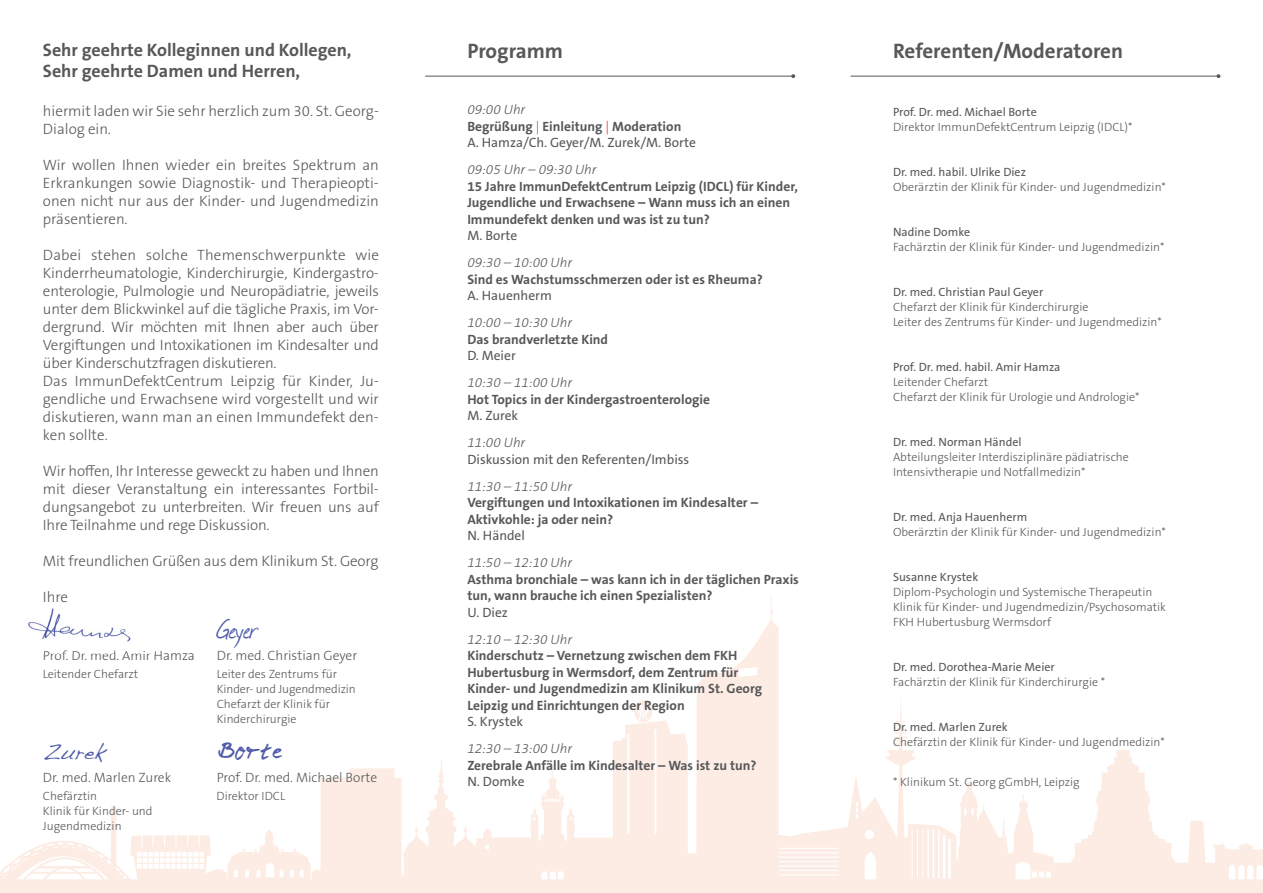
<style>
.page{position:relative;width:1263px;height:893px;background:#fff}
.page>*{position:absolute;margin:0;border:0;box-sizing:border-box;transform-origin:0 0}
.t1{font:31.5px "Journal";letter-spacing:-.015em;color:#505ca9}
.t2{font:31.5px "Rennerfont 1";color:#505ca9}
.t3{font:700 21px "The Sans B W7";color:#57585a}
.t4{font:21px "Handwriting Dakota";color:#505ca9}
.t5{font:700 18px/21px "The Sans B W7";color:#57585a}
.t6{font:300 15px/18px "The Sans B W3";letter-spacing:-.01em;color:#57585a}
.t7{font:700 13.5px/16.5px "The Sans B W7";color:#57585a}
.t8{font:italic 300 13.5px "The Sans B W3";color:#57585a}
.t9{font:13.5px "The Sans B W5 Plain";color:#57585a}
.t10{font:300 13.5px "The Sans B W3";color:#57585a}
.t11{font:300 12px/15px "The Sans B W3";color:#57585a}
.t12{font:12px "The Sans B W5 Plain";color:#57585a}
.s1{font-family:"The Sans B W3";font-weight:300;color:#ee1d23}
</style>
<div class="page">
<svg style="left:0;top:596px;width:1263px;height:297px"></svg>
<img style="left:22px;top:603px;width:137px;height:51px">
<img style="left:43px;top:638px;width:116px;height:1px">
<img style="left:44px;top:650px;width:115px;height:4px">
<hr style="left:850px;top:76px;width:368px;height:1px;background:#57585a">
<svg style="left:1216px;top:74px;width:4px;height:4px"></svg>
<hr style="left:425px;top:76px;width:368px;height:1px;background:#57585a">
<svg style="left:791px;top:74px;width:4px;height:4px"></svg>
<p class="t5" style="left:43px;top:39px;width:310px">Sehr geehrte Kolleginnen und Kollegen,<br>Sehr geehrte Damen und Herren,</p>
<p class="t6" style="left:43px;top:102px;width:337px">hiermit laden wir Sie sehr herzlich zum 30. St. Georg-<br>Dialog ein.</p>
<p class="t6" style="left:43px;top:156px;width:337px;text-align:justify">Wir wollen Ihnen wieder ein breites Spektrum an Erkrankungen sowie Diagnostik- und Therapieopti&shy;onen nicht nur aus der Kinder- und Jugendmedizin präsentieren.</p>
<p class="t6" style="left:43px;top:246px;width:337px">Dabei stehen solche Themenschwerpunkte wie Kinderrheumatologie, Kinderchirurgie, Kindergastro&shy;enterologie, Pulmologie und Neuropädiatrie, jeweils unter dem Blickwinkel auf die tägliche Praxis, im Vor&shy;dergrund. Wir möchten mit Ihnen aber auch über Vergiftungen und Intoxikationen im Kindesalter und über Kinderschutzfragen diskutieren.<br>Das ImmunDefektCentrum Leipzig für Kinder, Ju&shy;gendliche und Erwachsene wird vorgestellt und wir diskutieren, wann man an einen Immundefekt den&shy;ken sollte.</p>
<p class="t6" style="left:43px;top:462px;width:337px;text-align:justify">Wir hoffen, Ihr Interesse geweckt zu haben und Ihnen mit dieser Veranstaltung ein interessantes Fortbil&shy;dungsangebot zu unterbreiten. Wir freuen uns auf Ihre Teilnahme und rege Diskussion.</p>
<p class="t6" style="left:43px;top:552px;width:337px">Mit freundlichen Grüßen aus dem Klinikum St. Georg</p>
<p class="t6" style="left:43px;top:588px;width:27px">Ihre</p>
<h1 class="t1" style="left:218px;top:608px;width:41px">Geyer</h1>
<p class="t10" style="left:43px;top:647px;width:154px">Prof. Dr. med. Amir Hamza</p>
<p class="t10" style="left:217px;top:647px;width:142px">Dr. med. Christian Geyer</p>
<p class="t11" style="left:43px;top:667px;width:97px">Leitender Chefarzt</p>
<p class="t11" style="left:217px;top:667px;width:140px">Leiter des Zentrums für<br>Kinder- und Jugendmedizin<br>Chefarzt der Klinik für<br>Kinderchirurgie</p>
<h2 class="t4" style="left:43px;top:740px;width:64px">Zurek</h2>
<h1 class="t2" style="left:218px;top:738px;width:66px">Borte</h1>
<p class="t10" style="left:43px;top:769px;width:130px">Dr. med. Marlen Zurek</p>
<p class="t10" style="left:217px;top:769px;width:162px">Prof. Dr. med. Michael Borte</p>
<p class="t11" style="left:43px;top:788px;width:56px">Chefärztin</p>
<p class="t11" style="left:217px;top:788px;width:70px">Direktor IDCL</p>
<p class="t11" style="left:43px;top:803px;width:111px">Klinik für Kinder- und<br>Jugendmedizin</p>
<h2 class="t3" style="left:467px;top:37px;width:97px">Programm</h2>
<p class="t8" style="left:467px;top:102px;width:59px">09:00 Uhr</p>
<p class="t7" style="left:467px;top:118px;width:216px">Begrüßung <span class="s1">|</span> Einleitung <span class="s1">|</span> Moderation</p>
<p class="t9" style="left:467px;top:134px;width:230px">A. Hamza/Ch. Geyer/M. Zurek/M. Borte</p>
<p class="t8" style="left:467px;top:162px;width:131px">09:05 Uhr – 09:30 Uhr</p>
<p class="t7" style="left:467px;top:178px;width:332px">15 Jahre ImmunDefektCentrum Leipzig (IDCL) für Kinder,<br>Jugendliche und Erwachsene – Wann muss ich an einen<br>Immundefekt denken und was ist zu tun?</p>
<p class="t9" style="left:467px;top:227px;width:51px">M. Borte</p>
<p class="t8" style="left:467px;top:255px;width:106px">09:30 – 10:00 Uhr</p>
<p class="t7" style="left:467px;top:271px;width:297px">Sind es Wachstumsschmerzen oder ist es Rheuma?</p>
<p class="t9" style="left:467px;top:287px;width:86px">A. Hauenherm</p>
<p class="t8" style="left:467px;top:315px;width:106px">10:00 – 10:30 Uhr</p>
<p class="t7" style="left:467px;top:331px;width:142px">Das brandverletzte Kind</p>
<p class="t9" style="left:467px;top:347px;width:50px">D. Meier</p>
<p class="t8" style="left:467px;top:375px;width:106px">10:30 – 11:00 Uhr</p>
<p class="t7" style="left:467px;top:391px;width:244px">Hot Topics in der Kindergastroenterologie</p>
<p class="t9" style="left:467px;top:407px;width:52px">M. Zurek</p>
<p class="t8" style="left:467px;top:435px;width:59px">11:00 Uhr</p>
<p class="t9" style="left:467px;top:450px;width:223px">Diskussion mit den Referenten/Imbiss</p>
<p class="t8" style="left:467px;top:478px;width:106px">11:30 – 11:50 Uhr</p>
<p class="t7" style="left:467px;top:494px;width:292px">Vergiftungen und Intoxikationen im Kindesalter –<br>Aktivkohle: ja oder nein?</p>
<p class="t9" style="left:467px;top:527px;width:59px">N. Händel</p>
<p class="t8" style="left:467px;top:555px;width:106px">11:50 – 12:10 Uhr</p>
<p class="t7" style="left:467px;top:571px;width:333px">Asthma bronchiale – was kann ich in der täglichen Praxis tun, wann brauche ich einen Spezialisten?</p>
<p class="t9" style="left:467px;top:603px;width:42px">U. Diez</p>
<p class="t8" style="left:467px;top:631px;width:106px">12:10 – 12:30 Uhr</p>
<p class="t7" style="left:467px;top:647px;width:296px">Kinderschutz – Vernetzung zwischen dem FKH Hubertusburg in Wermsdorf, dem Zentrum für Kinder- und Jugendmedizin am Klinikum St. Georg Leipzig und Einrichtungen der Region</p>
<p class="t9" style="left:467px;top:713px;width:57px">S. Krystek</p>
<p class="t8" style="left:467px;top:741px;width:106px">12:30 – 13:00 Uhr</p>
<p class="t7" style="left:467px;top:757px;width:291px">Zerebrale Anfälle im Kindesalter – Was ist zu tun?</p>
<p class="t9" style="left:467px;top:773px;width:59px">N. Domke</p>
<h2 class="t3" style="left:893px;top:37px;width:232px">Referenten/Moderatoren</h2>
<p class="t12" style="left:893px;top:104px;width:145px">Prof. Dr. med. Michael Borte</p>
<p class="t11" style="left:893px;top:119px;width:241px">Direktor ImmunDefektCentrum Leipzig (IDCL)*</p>
<p class="t12" style="left:893px;top:164px;width:135px">Dr. med. habil. Ulrike Diez</p>
<p class="t11" style="left:893px;top:179px;width:274px">Oberärztin der Klinik für Kinder- und Jugendmedizin*</p>
<p class="t12" style="left:893px;top:224px;width:79px">Nadine Domke</p>
<p class="t11" style="left:893px;top:239px;width:273px">Fachärztin der Klinik für Kinder- und Jugendmedizin*</p>
<p class="t12" style="left:893px;top:284px;width:152px">Dr. med. Christian Paul Geyer</p>
<p class="t11" style="left:893px;top:299px;width:270px">Chefarzt der Klinik für Kinderchirurgie<br>Leiter des Zentrums für Kinder- und Jugendmedizin*</p>
<p class="t12" style="left:893px;top:359px;width:169px">Prof. Dr. med. habil. Amir Hamza</p>
<p class="t11" style="left:893px;top:374px;width:248px">Leitender Chefarzt<br>Chefarzt der Klinik für Urologie und Andrologie*</p>
<p class="t12" style="left:893px;top:434px;width:130px">Dr. med. Norman Händel</p>
<p class="t11" style="left:893px;top:449px;width:237px">Abteilungsleiter Interdisziplinäre pädiatrische<br>Intensivtherapie und Notfallmedizin*</p>
<p class="t12" style="left:893px;top:509px;width:136px">Dr. med. Anja Hauenherm</p>
<p class="t11" style="left:893px;top:524px;width:274px">Oberärztin der Klinik für Kinder- und Jugendmedizin*</p>
<p class="t12" style="left:893px;top:569px;width:87px">Susanne Krystek</p>
<p class="t11" style="left:893px;top:584px;width:274px">Diplom-Psychologin und Systemische Therapeutin<br>Klinik für Kinder- und Jugendmedizin/Psychosomatik<br>FKH Hubertusburg Wermsdorf</p>
<p class="t12" style="left:893px;top:659px;width:163px">Dr. med. Dorothea-Marie Meier</p>
<p class="t11" style="left:893px;top:674px;width:214px">Fachärztin der Klinik für Kinderchirurgie *</p>
<p class="t12" style="left:893px;top:719px;width:116px">Dr. med. Marlen Zurek</p>
<p class="t11" style="left:893px;top:734px;width:273px">Chefärztin der Klinik für Kinder- und Jugendmedizin*</p>
<p class="t11" style="left:893px;top:775px;width:188px">* Klinikum St. Georg gGmbH, Leipzig</p>
</div>
